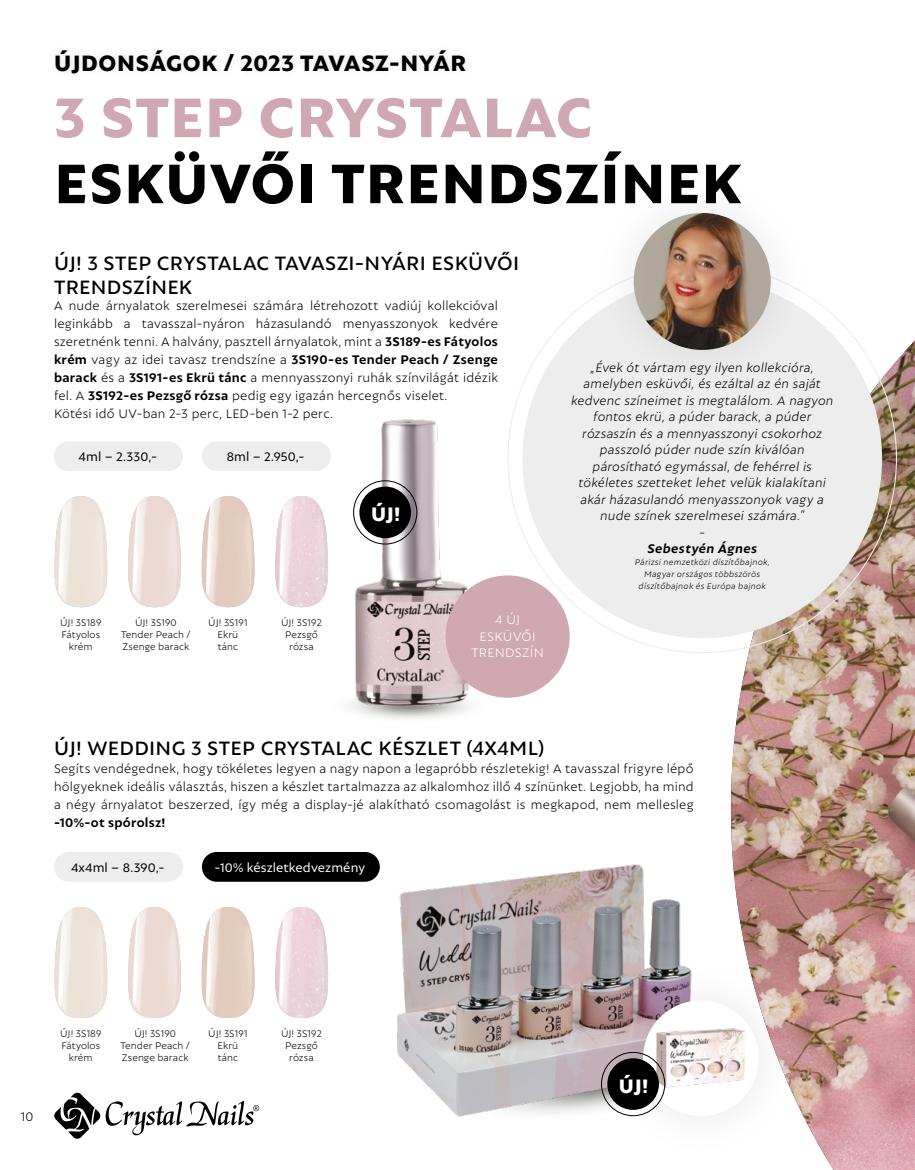
<style>
.page{position:relative;width:915px;height:1170px;background:#fff}
.page>*{position:absolute;margin:0;border:0;box-sizing:border-box;transform-origin:0 0}
.t1{font:800 60px "Autor";letter-spacing:.02em;color:#000}
.t2{font:800 60px "Autor";letter-spacing:.02em;color:#d0a8b1}
.t3{font:800 24px "Autor";letter-spacing:.02em;color:#000}
.t4{font:500 21px/24px "Autor";letter-spacing:.015em;color:#000}
.t5{font:800 21px "Autor";color:#fff}
.t6{font:300 13.5px/18px "Autor";letter-spacing:.015em;color:#000;text-align:justify}
.t7{font:italic 300 13.5px/16.5px "Autor";letter-spacing:.015em;color:#000;text-align:center}
.t8{font:13.5px "Autor";letter-spacing:.01em;color:#000}
.t9{font:13.5px "Autor";letter-spacing:.01em;color:#fff}
.t10{font:300 13.5px/16.5px "Autor";letter-spacing:.025em;color:#fff;text-align:center}
.t11{font:700 13.5px "Autor";letter-spacing:.02em;color:#000}
.t12{font:italic 700 13.5px "Autor";letter-spacing:.035em;color:#000}
.t13{font:300 10.5px/12px "Autor";letter-spacing:.01em;color:#000;text-align:center}
.t14{font:italic 300 9px/12px "Autor";letter-spacing:.03em;color:#000;text-align:center}
.s1{font-weight:700}
</style>
<div class="page">
<img style="left:730px;top:340px;width:184px;height:829px">
<svg style="left:54px;top:1092px;width:205px;height:46px"></svg>
<div style="left:54px;top:441px;width:129px;height:30px;background:#ededed;border-radius:15px"></div>
<div style="left:54px;top:851px;width:129px;height:30px;background:#ededed;border-radius:15px"></div>
<div style="left:202px;top:441px;width:129px;height:30px;background:#ededed;border-radius:15px"></div>
<div style="left:202px;top:851px;width:177px;height:30px;background:#000;border-radius:15px"></div>
<div style="left:522px;top:279px;width:359px;height:359px;background:#ededed;border-radius:50%"></div>
<div style="left:587px;top:167px;width:230px;height:229px;background:#000;opacity:.1"></div>
<img style="left:633px;top:213px;width:137px;height:137px;border-radius:68px">
<img style="left:54px;top:496px;width:54px;height:111px">
<img style="left:54px;top:907px;width:54px;height:111px">
<img style="left:201px;top:496px;width:54px;height:111px">
<img style="left:201px;top:907px;width:54px;height:110px">
<img style="left:128px;top:496px;width:53px;height:111px">
<img style="left:128px;top:907px;width:53px;height:111px">
<img style="left:275px;top:496px;width:53px;height:111px">
<img style="left:275px;top:907px;width:53px;height:110px">
<img style="left:370px;top:693px;width:160px;height:26px">
<img style="left:350px;top:419px;width:138px;height:296px">
<div style="left:359px;top:486px;width:52px;height:52px;background:#000;border-radius:50%"></div>
<div style="left:353px;top:480px;width:64px;height:64px;border:1px solid #000;border-radius:50%"></div>
<img style="left:804px;top:1021px;width:6px;height:131px">
<img style="left:397px;top:856px;width:342px;height:261px">
<div style="left:445px;top:575px;width:124px;height:122px;background:#d0a8b1;border-radius:50%"></div>
<div style="left:596px;top:954px;width:208px;height:207px;background:#000;opacity:.1"></div>
<div style="left:642px;top:1000px;width:116px;height:115px;background:#fff;border-radius:50%"></div>
<img style="left:648px;top:1021px;width:105px;height:73px">
<div style="left:607px;top:1058px;width:51px;height:51px;background:#000;border-radius:50%"></div>
<div style="left:601px;top:1051px;width:64px;height:64px;border:1px solid #000;border-radius:50%"></div>
<h2 class="t3" style="left:54px;top:49px;width:413px">ÚJDONSÁGOK / 2023 TAVASZ-NYÁR</h2>
<h1 class="t2" style="left:54px;top:81px;width:539px">3 STEP CRYSTALAC</h1>
<h1 class="t1" style="left:54px;top:147px;width:688px">ESKÜVŐI TRENDSZÍNEK</h1>
<h3 class="t4" style="left:54px;top:250px;width:466px">ÚJ! 3 STEP CRYSTALAC TAVASZI-NYÁRI ESKÜVŐI<br>TRENDSZÍNEK</h3>
<p class="t6" style="left:54px;top:295px;width:445px;text-align:left">A nude árnyalatok szerelmesei számára létrehozott vadiúj kollekcióval leginkább a tavasszal-nyáron házasulandó menyasszonyok kedvére szeretnénk tenni. A halvány, pasztell árnyalatok, mint a <span class="s1">3S189-es Fátyolos krém</span> vagy az idei tavasz trendszíne a <span class="s1">3S190-es Tender Peach / Zsenge barack</span> és a <span class="s1">3S191-es Ekrü tánc</span> a mennyasszonyi ruhák színvilágát idézik fel. A <span class="s1">3S192-es Pezsgő rózsa</span> pedig egy igazán hercegnős viselet.<br>Kötési idő UV-ban 2-3 perc, LED-ben 1-2 perc.</p>
<p class="t8" style="left:78px;top:448px;width:80px">4ml – 2.330,-</p>
<p class="t8" style="left:226px;top:448px;width:79px">8ml – 2.950,-</p>
<h3 class="t5" style="left:371px;top:501px;width:31px">ÚJ!</h3>
<p class="t13" style="left:60px;top:615px;width:43px">ÚJ! 3S189<br>Fátyolos krém</p>
<p class="t13" style="left:121px;top:615px;width:71px">ÚJ! 3S190<br>Tender Peach /<br>Zsenge barack</p>
<p class="t13" style="left:208px;top:615px;width:41px">ÚJ! 3S191<br>Ekrü tánc</p>
<p class="t13" style="left:281px;top:615px;width:42px">ÚJ! 3S192<br>Pezsgő rózsa</p>
<p class="t10" style="left:471px;top:611px;width:74px">4 ÚJ<br>ESKÜVŐI<br>TRENDSZÍN</p>
<p class="t7" style="left:571px;top:358px;width:264px">„Évek ót vártam egy ilyen kollekcióra, amelyben esküvői, és ezáltal az én saját kedvenc színeimet is megtalálom. A nagyon fontos ekrü, a púder barack, a púder rózsaszín és a mennyasszonyi csokorhoz passzoló púder nude szín kiválóan párosítható egymással, de fehérrel is tökéletes szetteket lehet velük kialakítani akár házasulandó menyasszonyok vagy a nude színek szerelmesei számára.”</p>
<p class="t6" style="left:699px;top:522px;width:8px">-</p>
<p class="t12" style="left:647px;top:540px;width:111px">Sebestyén Ágnes</p>
<p class="t14" style="left:634px;top:556px;width:137px">Párizsi nemzetközi díszítőbajnok,<br>Magyar országos többszörös díszítőbajnok és Európa bajnok</p>
<h3 class="t4" style="left:54px;top:735px;width:491px">ÚJ! WEDDING 3 STEP CRYSTALAC KÉSZLET (4X4ML)</h3>
<p class="t6" style="left:54px;top:759px;width:641px">Segíts vendégednek, hogy tökéletes legyen a nagy napon a legapróbb részletekig! A tavasszal frigyre lépő hölgyeknek ideális választás, hiszen a készlet tartalmazza az alkalomhoz illő 4 színünket. Legjobb, ha mind a négy árnyalatot beszerzed, így még a display-jé alakítható csomagolást is megkapod, nem mellesleg</p>
<p class="t11" style="left:54px;top:814px;width:113px">-10%-ot spórolsz!</p>
<p class="t8" style="left:71px;top:858px;width:95px">4x4ml – 8.390,-</p>
<p class="t9" style="left:214px;top:858px;width:152px">-10% készletkedvezmény</p>
<p class="t6" style="left:21px;top:1106px;width:14px">10</p>
<p class="t13" style="left:60px;top:1026px;width:43px">ÚJ! 3S189<br>Fátyolos krém</p>
<p class="t13" style="left:120px;top:1026px;width:71px">ÚJ! 3S190<br>Tender Peach /<br>Zsenge barack</p>
<p class="t13" style="left:208px;top:1026px;width:41px">ÚJ! 3S191<br>Ekrü tánc</p>
<p class="t13" style="left:281px;top:1026px;width:42px">ÚJ! 3S192<br>Pezsgő rózsa</p>
<h3 class="t5" style="left:618px;top:1072px;width:31px">ÚJ!</h3>
</div>
